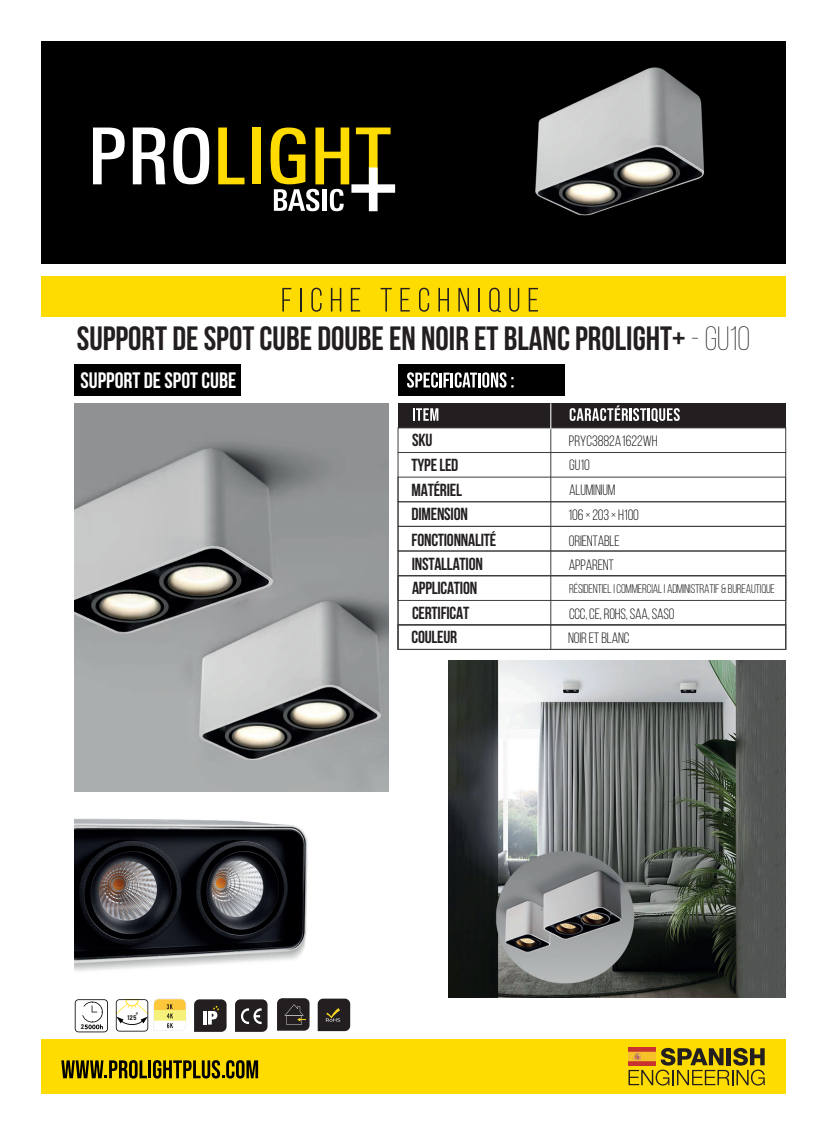
<style>
.page{position:relative;width:827px;height:1135px;background:#fff}
.page>*{position:absolute;margin:0;border:0;box-sizing:border-box;transform-origin:0 0}
.t1{font:700 33.75px "Bebas Neue";color:#231f20}
.t2{font:700 22.25px "Bebas Neue";color:#fff}
.t3{font:700 17.5px/24.5px "Bebas Neue";letter-spacing:-.015em;color:#231f20}
.t4{font:15px/24.4px "Bebas Neue";letter-spacing:-.015em;color:#231f20}
.t5{font:12.5px "Bebas Neue";letter-spacing:-.015em;color:#231f20}
.t6{font:6.62px "Bahnschrift";color:#231f20}
.s1{font-weight:300}
</style>
<div class="page">
<div style="left:41px;top:41px;width:744px;height:222px;background:#000001"></div>
<div style="left:41px;top:276px;width:744px;height:40px;background:#ffdc01"></div>
<svg style="left:282px;top:288px;width:9px;height:23px"></svg>
<hr style="left:300px;top:288px;width:2px;height:23px;background:#231f20">
<svg style="left:311px;top:288px;width:10px;height:24px"></svg>
<svg style="left:331px;top:288px;width:10px;height:23px"></svg>
<svg style="left:351px;top:288px;width:9px;height:23px"></svg>
<svg style="left:380px;top:288px;width:12px;height:23px"></svg>
<svg style="left:400px;top:288px;width:10px;height:23px"></svg>
<svg style="left:419px;top:288px;width:8px;height:24px"></svg>
<svg style="left:93px;top:128px;width:32px;height:56px"></svg>
<svg style="left:133px;top:128px;width:32px;height:56px"></svg>
<svg style="left:173px;top:128px;width:36px;height:56px"></svg>
<svg style="left:218px;top:128px;width:26px;height:56px"></svg>
<div style="left:252px;top:128px;width:8px;height:56px;background:#ffdb00"></div>
<div style="left:398px;top:365px;width:166px;height:31px;background:#000001"></div>
<svg style="left:407px;top:372px;width:106px;height:16px"></svg>
<div style="left:75px;top:365px;width:166px;height:31px;background:#000001"></div>
<div style="left:398px;top:403px;width:387px;height:25px;background:#231f20"></div>
<div style="left:398px;top:526px;width:388px;height:25px;border:1px solid #3e3e3f"></div>
<div style="left:398px;top:551px;width:388px;height:25px;border:1px solid #3e3e3f"></div>
<div style="left:398px;top:477px;width:387px;height:25px;border:1px solid #3e3e3f"></div>
<div style="left:398px;top:575px;width:388px;height:50px;border:1px solid #3e3e3f"></div>
<div style="left:398px;top:625px;width:388px;height:25px;border:1px solid #3e3e3f"></div>
<div style="left:398px;top:576px;width:388px;height:25px;border:1px solid #3e3e3f"></div>
<div style="left:398px;top:625px;width:388px;height:24px;border:1px solid #3e3e3f"></div>
<svg style="left:413px;top:408px;width:25px;height:13px"></svg>
<svg style="left:569px;top:405px;width:110px;height:17px"></svg>
<div style="left:398px;top:452px;width:387px;height:197px;border:1px solid #3e3e3f"></div>
<hr style="left:550px;top:403px;width:1px;height:246px;background:#3e3e3f">
<svg style="left:550px;top:403px;width:1px;height:26px"></svg>
<div style="left:41px;top:1039px;width:744px;height:55px;background:#ffdc01"></div>
<svg style="left:628px;top:1048px;width:136px;height:37px"></svg>
<svg style="left:61px;top:1060px;width:86px;height:18px"></svg>
<hr style="left:148px;top:1060px;width:3px;height:18px;background:#000001">
<svg style="left:153px;top:1060px;width:105px;height:18px"></svg>
<svg style="left:75px;top:999px;width:33px;height:33px"></svg>
<svg style="left:116px;top:999px;width:32px;height:32px"></svg>
<svg style="left:277px;top:998px;width:32px;height:33px"></svg>
<svg style="left:318px;top:999px;width:32px;height:32px"></svg>
<svg style="left:154px;top:998px;width:32px;height:33px"></svg>
<svg style="left:235px;top:999px;width:32px;height:33px"></svg>
<svg style="left:194px;top:999px;width:32px;height:33px"></svg>
<img style="left:427px;top:41px;width:359px;height:276px">
<img style="left:75px;top:403px;width:313px;height:388px">
<img style="left:448px;top:660px;width:337px;height:337px">
<img style="left:75px;top:818px;width:233px;height:153px">
<svg style="left:270px;top:128px;width:125px;height:83px"></svg>
<h1 class="t1" style="left:77px;top:320px;width:675px">SUPPORT DE SPOT CUBE DOUBE EN NOIR ET BLANC PROLIGHT+ <span class="s1">- gu10</span></h1>
<h2 class="t2" style="left:81px;top:368px;width:157px">SUPPORT DE SPOT CUBE</h2>
<p class="t6" style="left:81px;top:1022px;width:5px">2</p>
<p class="t6" style="left:127px;top:1013px;width:11px">125</p>
<p class="t3" style="left:411px;top:428px;width:52px">SKU<br>TYPE LED<br>MATÉRIEL</p>
<p class="t3" style="left:411px;top:501px;width:86px;line-height:25.8px">DIMENSION<br>FONCTIONNALITÉ</p>
<p class="t3" style="left:411px;top:551px;width:73px">INSTALLATION<br>APPLICATION<br>CERTIFICAT<br>COULEUR</p>
<p class="t4" style="left:569px;top:429px;width:90px">PRYC3882A1622WH<br>GU10<br>ALUMINIUM</p>
<p class="t4" style="left:568px;top:503px;width:72px">106 × 203 × H100</p>
<p class="t4" style="left:569px;top:528px;width:52px;line-height:23.9px">ORIENTABLE<br>APPARENT</p>
<p class="t5" style="left:569px;top:582px;width:207px">RÉSIDENTIEL I COMMERCIAL I ADMINISTRATIF &amp; BUREAUTIQUE</p>
<p class="t4" style="left:568px;top:601px;width:108px;line-height:24px">CCC, CE, ROHS, SAA, SASO<br>NOIR ET BLANC</p>
</div>
